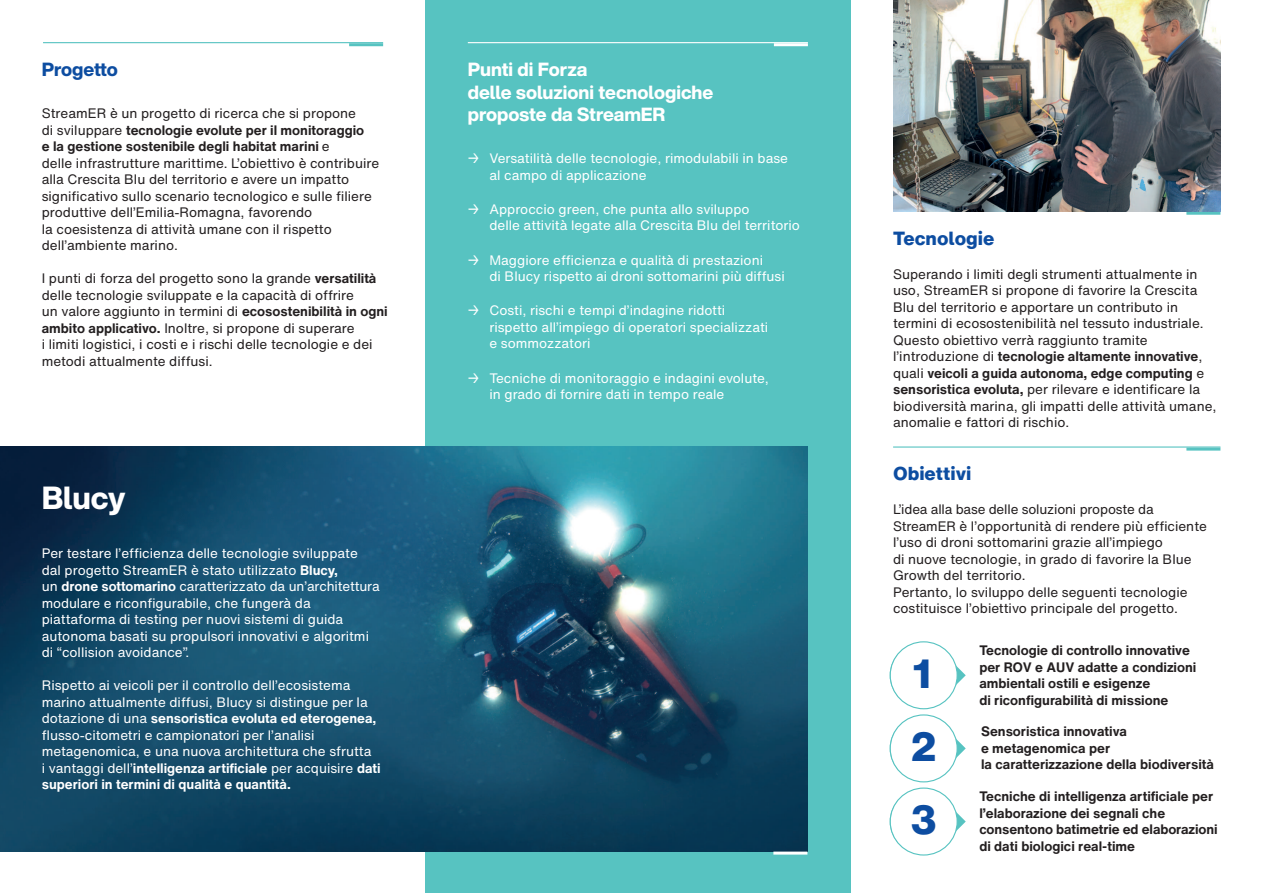
<style>
.page{position:relative;width:1263px;height:893px;background:#fff}
.page>*{position:absolute;margin:0;border:0;box-sizing:border-box;transform-origin:0 0}
.t1{font:800 40.05px/73.2px "Helvetica Now Text";color:#0d4da1}
.t2{font:800 31.5px "Helvetica Now Display";color:#fff}
.t3{font:800 18.75px/22.5px "Helvetica Now Display";color:#fff}
.t4{font:800 18.75px "Helvetica Now Text";color:#0d4da1}
.t5{font:800 18.75px "Helvetica Now Display";letter-spacing:-.01em;color:#0d4da1}
.t6{font:800 18.45px "Helvetica Now Text";color:#0d4da1}
.t7{font:13.5px/16.5px "Helvetica Now Text";color:#231f20}
.t8{font:13.5px/16.5px "Helvetica Now Text";color:#fff}
.t9{font:700 13.5px/16.5px "Helvetica Now Text";color:#231f20}
.s1{font-weight:700}
</style>
<div class="page">
<div style="left:425px;top:0;width:425px;height:893px;background:#57c3c1"></div>
<img style="left:0;top:446px;width:807px;height:406px">
<hr style="left:893px;top:446px;width:327px;height:2px;background:#57c3c1">
<svg style="left:889px;top:641px;width:77px;height:215px"></svg>
<hr style="left:43px;top:42px;width:340px;height:1px;background:#57c3c1">
<hr style="left:349px;top:43px;width:34px;height:3px;background:#57c3c1">
<hr style="left:1186px;top:212px;width:34px;height:3px;background:#57c3c1">
<hr style="left:468px;top:42px;width:340px;height:1px;background:#fff">
<hr style="left:773px;top:852px;width:34px;height:3px;background:#fff">
<hr style="left:774px;top:43px;width:34px;height:3px;background:#fff">
<hr style="left:1186px;top:448px;width:34px;height:3px;background:#57c3c1">
<img style="left:893px;top:0;width:327px;height:212px">
<h3 class="t5" style="left:42px;top:63px;width:78px">Progetto</h3>
<p class="t7" style="left:42px;top:106px;width:339px">StreamER è un progetto di ricerca che si propone<br>di sviluppare <span class="s1">tecnologie evolute per il monitoraggio<br>e la gestione sostenibile degli habitat marini</span> e<br>delle infrastrutture marittime. L’obiettivo è contribuire alla Crescita Blu del territorio e avere un impatto significativo sullo scenario tecnologico e sulle filiere produttive dell’Emilia-Romagna, favorendo<br>la coesistenza di attività umane con il rispetto dell’ambiente marino.</p>
<p class="t7" style="left:42px;top:271px;width:347px">I punti di forza del progetto sono la grande <span class="s1">versatilità </span>delle tecnologie sviluppate e la capacità di offrire<br>un valore aggiunto in termini di <span class="s1">ecosostenibilità in ogni ambito applicativo.</span> Inoltre, si propone di superare<br>i limiti logistici, i costi e i rischi delle tecnologie e dei metodi attualmente diffusi.</p>
<h2 class="t2" style="left:42px;top:486px;width:85px">Blucy</h2>
<p class="t8" style="left:42px;top:546px;width:339px">Per testare l’efficienza delle tecnologie sviluppate dal progetto StreamER è stato utilizzato <span class="s1">Blucy,<br></span>un <span class="s1">drone sottomarino</span> caratterizzato da un’architettura modulare e riconfigurabile, che fungerà da piattaforma di testing per nuovi sistemi di guida autonoma basati su propulsori innovativi e algoritmi di “collision avoidance”.</p>
<p class="t8" style="left:42px;top:678px;width:340px">Rispetto ai veicoli per il controllo dell’ecosistema marino attualmente diffusi, Blucy si distingue per la dotazione di una <span class="s1">sensoristica evoluta ed eterogenea, </span>flusso-citometri e campionatori per l’analisi metagenomica, e una nuova architettura che sfrutta<br>i vantaggi dell’<span class="s1">intelligenza artificiale</span> per acquisire <span class="s1">dati superiori in termini di qualità e quantità.</span></p>
<h3 class="t3" style="left:468px;top:60px;width:247px">Punti di Forza<br>delle soluzioni tecnologiche proposte da StreamER</h3>
<p class="t8" style="left:468px;top:151px;width:13px">→</p>
<p class="t8" style="left:489px;top:151px;width:300px">Versatilità delle tecnologie, rimodulabili in base al campo di applicazione</p>
<p class="t8" style="left:468px;top:202px;width:13px">→</p>
<p class="t8" style="left:489px;top:202px;width:312px">Approccio green, che punta allo sviluppo<br>delle attività legate alla Crescita Blu del territorio</p>
<p class="t8" style="left:468px;top:253px;width:13px">→</p>
<p class="t8" style="left:489px;top:253px;width:297px">Maggiore efficienza e qualità di prestazioni<br>di Blucy rispetto ai droni sottomarini più diffusi</p>
<p class="t8" style="left:468px;top:304px;width:13px">→</p>
<p class="t8" style="left:489px;top:304px;width:280px">Costi, rischi e tempi d’indagine ridotti rispetto all’impiego di operatori specializzati e sommozzatori</p>
<p class="t8" style="left:489px;top:371px;width:281px;text-indent:-22px">→ Tecniche di monitoraggio e indagini evolute, in grado di fornire dati in tempo reale</p>
<h3 class="t4" style="left:893px;top:230px;width:103px">Tecnologie</h3>
<p class="t7" style="left:893px;top:267px;width:325px">Superando i limiti degli strumenti attualmente in uso, StreamER si propone di favorire la Crescita Blu del territorio e apportare un contributo in termini di ecosostenibilità nel tessuto industriale.<br>Questo obiettivo verrà raggiunto tramite l’introduzione di <span class="s1">tecnologie altamente innovative</span>, quali <span class="s1">veicoli a guida autonoma, edge computing</span> e <span class="s1">sensoristica evoluta,</span> per rilevare e identificare la biodiversità marina, gli impatti delle attività umane, anomalie e fattori di rischio.</p>
<h3 class="t6" style="left:893px;top:466px;width:80px">Obiettivi</h3>
<p class="t7" style="left:893px;top:502px;width:315px">L’idea alla base delle soluzioni proposte da StreamER è l’opportunità di rendere più efficiente l’uso di droni sottomarini grazie all’impiego<br>di nuove tecnologie, in grado di favorire la Blue Growth del territorio.<br>Pertanto, lo sviluppo delle seguenti tecnologie costituisce l’obiettivo principale del progetto.</p>
<h1 class="t1" style="left:909px;top:640px;width:30px">1<br>2<br>3</h1>
<p class="t9" style="left:979px;top:643px;width:219px">Tecnologie di controllo innovative per ROV e AUV adatte a condizioni ambientali ostili e esigenze<br>di riconfigurabilità di missione</p>
<p class="t9" style="left:981px;top:725px;width:234px">Sensoristica innovativa<br>e metagenomica per<br>la caratterizzazione della biodiversità</p>
<p class="t9" style="left:979px;top:789px;width:240px">Tecniche di intelligenza artificiale per l’elaborazione dei segnali che consentono batimetrie ed elaborazioni di dati biologici real-time</p>
</div>
